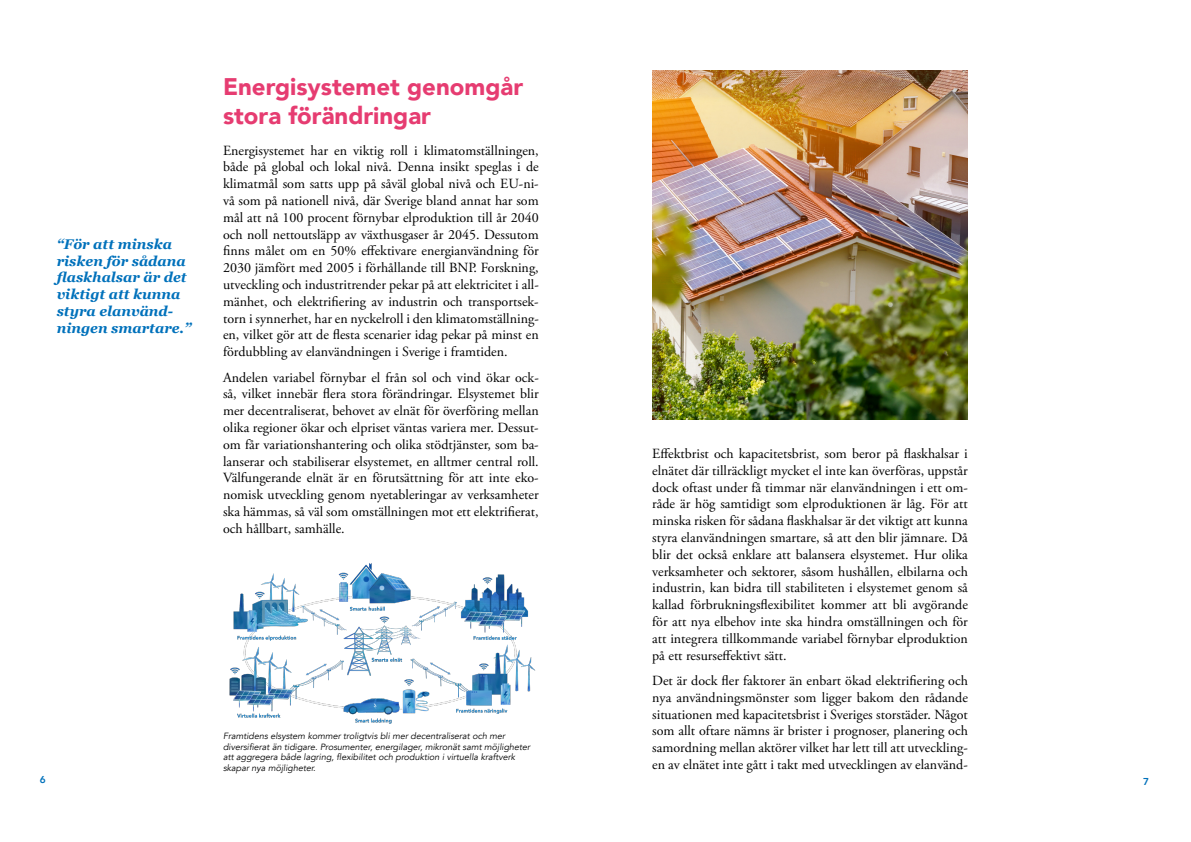
<style>
.page{position:relative;width:1191px;height:842px;background:#fff}
.page>*{position:absolute;margin:0;border:0;box-sizing:border-box;transform-origin:0 0}
.t1{font:900 24px/28.8px "Avenir";color:#e63c71}
.t2{font:14px/16.8px "Adobe Garamond Pro";color:#000;text-align:justify}
.t3{font:italic 700 14px/16.8px "Georgia";color:#0071bb}
.t4{font:800 10px "Avenir";color:#0071bb}
.t5{font:italic 9px/10.8px "Avenir";color:#000}
</style>
<div class="page">
<img style="left:652px;top:71px;width:316px;height:349px">
<img style="left:229px;top:563px;width:307px;height:161px">
<p class="t3" style="left:57px;top:235px;width:136px">“För att minska risken för sådana flaskhalsar är det viktigt att kunna styra elanvänd&shy;ningen smartare.”</p>
<h1 class="t1" style="left:223px;top:71px;width:301px">Energisystemet genomgår stora förändringar</h1>
<p class="t2" style="left:223px;top:142px;width:317px">Energisystemet har en viktig roll i klimatomställningen, både på global och lokal nivå. Denna insikt speglas i de klimatmål som satts upp på såväl global nivå och EU-ni&shy;vå som på nationell nivå, där Sverige bland annat har som mål att nå 100 procent förnybar elproduktion till år 2040 och noll nettoutsläpp av växthusgaser år 2045. Dessutom finns målet om en 50% effektivare energianvändning för 2030 jämfört med 2005 i förhållande till BNP. Forskning, utveckling och industritrender pekar på att elektricitet i all&shy;mänhet, och elektrifiering av industrin och transportsek&shy;torn i synnerhet, har en nyckelroll i den klimatomställning&shy;en, vilket gör att de flesta scenarier idag pekar på minst en fördubbling av elanvändningen i Sverige i framtiden.</p>
<p class="t2" style="left:223px;top:369px;width:317px">Andelen variabel förnybar el från sol och vind ökar ock&shy;så, vilket innebär flera stora förändringar. Elsystemet blir mer decentraliserat, behovet av elnät för överföring mellan olika regioner ökar och elpriset väntas variera mer. Dessut&shy;om får variationshantering och olika stödtjänster, som ba&shy;lanserar och stabiliserar elsystemet, en alltmer central roll.<br>Välfungerande elnät är en förutsättning för att inte eko&shy;nomisk utveckling genom nyetableringar av verksamheter ska hämmas, så väl som omställningen mot ett elektrifierat, och hållbart, samhälle.</p>
<p class="t5" style="left:223px;top:730px;width:309px">Framtidens elsystem kommer troligtvis bli mer decentraliserat och mer diversifierat än tidigare. Prosumenter, energilager, mikronät samt möjligheter att aggregera både lagring, flexibilitet och produktion i virtuella kraftverk skapar nya möjligheter.</p>
<p class="t2" style="left:652px;top:446px;width:317px">Effektbrist och kapacitetsbrist, som beror på flaskhalsar i elnätet där tillräckligt mycket el inte kan överföras, uppstår dock oftast under få timmar när elanvändningen i ett om&shy;råde är hög samtidigt som elproduktionen är låg. För att minska risken för sådana flaskhalsar är det viktigt att kunna styra elanvändningen smartare, så att den blir jämnare. Då blir det också enklare att balansera elsystemet. Hur olika verksamheter och sektorer, såsom hushållen, elbilarna och industrin, kan bidra till stabiliteten i elsystemet genom så kallad förbrukningsflexibilitet kommer att bli avgörande för att nya elbehov inte ska hindra omställningen och för att integrera tillkommande variabel förnybar elproduktion på ett resurseffektivt sätt.</p>
<p class="t2" style="left:652px;top:673px;width:317px">Det är dock fler faktorer än enbart ökad elektrifiering och nya användningsmönster som ligger bakom den rådande situationen med kapacitetsbrist i Sveriges storstäder. Något som allt oftare nämns är brister i prognoser, planering och samordning mellan aktörer vilket har lett till att utveckling&shy;en av elnätet inte gått i takt med utvecklingen av elanvänd-</p>
<p class="t4" style="left:40px;top:772px;width:7px">6</p>
<p class="t4" style="left:1143px;top:774px;width:7px">7</p>
</div>
